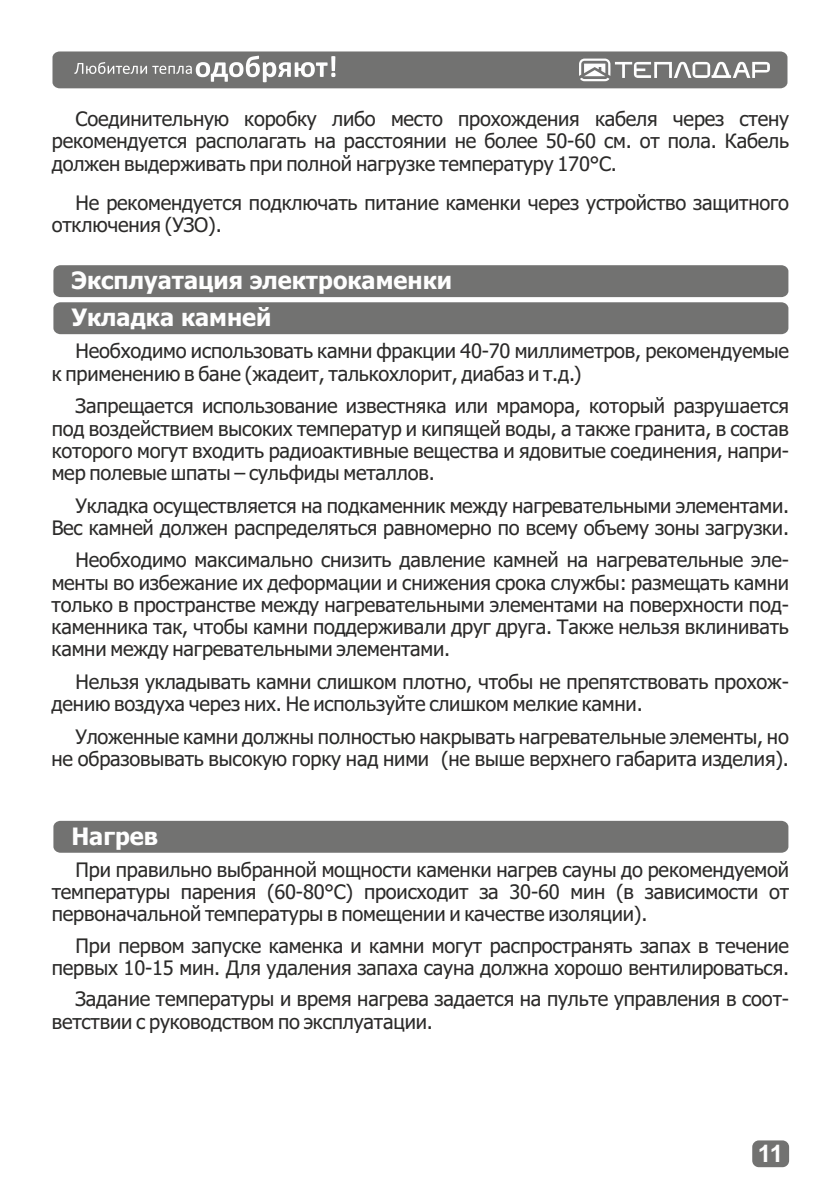
<style>
.page{position:relative;width:840px;height:1191px;background:#fff}
.page>*{position:absolute;margin:0;border:0;box-sizing:border-box;transform-origin:0 0}
.t1{font:700 24px/37px "Tahoma";color:#fefefe}
.t2{font:700 24px "Arial";color:#fefefe}
.t3{font:20px/22.2px "Tahoma";letter-spacing:-.01em;color:#2b2a29}
</style>
<div class="page">
<svg style="left:752px;top:1140px;width:36px;height:27px"></svg>
<div style="left:53px;top:265px;width:735px;height:32px;background:#727271;border-radius:7px"></div>
<div style="left:53px;top:302px;width:735px;height:32px;background:#727271;border-radius:7px"></div>
<div style="left:53px;top:821px;width:735px;height:31px;background:#727271;border-radius:7px"></div>
<svg style="left:52px;top:51px;width:735px;height:37px;background:#838382"></svg>
<p class="t3" style="left:52px;top:110px;width:738px;text-align:justify;text-indent:24px">Соединительную коробку либо место прохождения кабеля через стену рекомендуется располагать на расстоянии не более 50-60 см. от пола. Кабель должен выдерживать при полной нагрузке температуру 170°С.</p>
<p class="t3" style="left:52px;top:193px;width:738px;text-indent:24px">Не рекомендуется подключать питание каменки через устройство защитного отключения (УЗО).</p>
<p class="t1" style="left:71px;top:264px;width:382px">Эксплуатация электрокаменки<br>Укладка камней</p>
<p class="t3" style="left:52px;top:342px;width:738px;text-indent:24px">Необходимо использовать камни фракции 40-70 миллиметров, рекомендуемые к применению в бане (жадеит, талькохлорит, диабаз и т.д.)</p>
<p class="t3" style="left:52px;top:396px;width:738px;text-align:justify;text-indent:24px">Запрещается использование известняка или мрамора, который разрушается под воздействием высоких температур и кипящей воды, а также гранита, в состав которого могут входить радиоактивные вещества и ядовитые соединения, напри&shy;мер полевые шпаты – сульфиды металлов.</p>
<p class="t3" style="left:52px;top:496px;width:738px;text-align:right">Укладка осуществляется на подкаменник между нагревательными элементами.<br>Вес камней должен распределяться равномерно по всему объему зоны загрузки.</p>
<p class="t3" style="left:52px;top:550px;width:738px;text-align:justify;text-indent:24px">Необходимо максимально снизить давление камней на нагревательные эле&shy;менты во избежание их деформации и снижения срока службы: размещать камни только в пространстве между нагревательными элементами на поверхности под&shy;каменника так, чтобы камни поддерживали друг друга. Также нельзя вклинивать камни между нагревательными элементами.</p>
<p class="t3" style="left:52px;top:672px;width:738px;text-indent:24px">Нельзя укладывать камни слишком плотно, чтобы не препятствовать прохож&shy;дению воздуха через них. Не используйте слишком мелкие камни.</p>
<p class="t3" style="left:52px;top:727px;width:738px;text-align:right">Уложенные камни должны полностью накрывать нагревательные элементы, но не образовывать высокую горку над ними (не выше верхнего габарита изделия).</p>
<p class="t1" style="left:71px;top:819px;width:88px">Нагрев</p>
<p class="t3" style="left:52px;top:860px;width:738px;text-align:justify;text-indent:24px">При правильно выбранной мощности каменки нагрев сауны до рекомендуемой температуры парения (60-80°С) происходит за 30-60 мин (в зависимости от первоначальной температуры в помещении и качестве изоляции).</p>
<p class="t3" style="left:52px;top:936px;width:738px;text-align:right">При первом запуске каменка и камни могут распространять запах в течение первых 10-15 мин. Для удаления запаха сауна должна хорошо вентилироваться.</p>
<p class="t3" style="left:52px;top:989px;width:738px;text-indent:24px">Задание температуры и время нагрева задается на пульте управления в соот&shy;ветствии с руководством по эксплуатации.</p>
<p class="t2" style="left:757px;top:1145px;width:27px">11</p>
</div>
